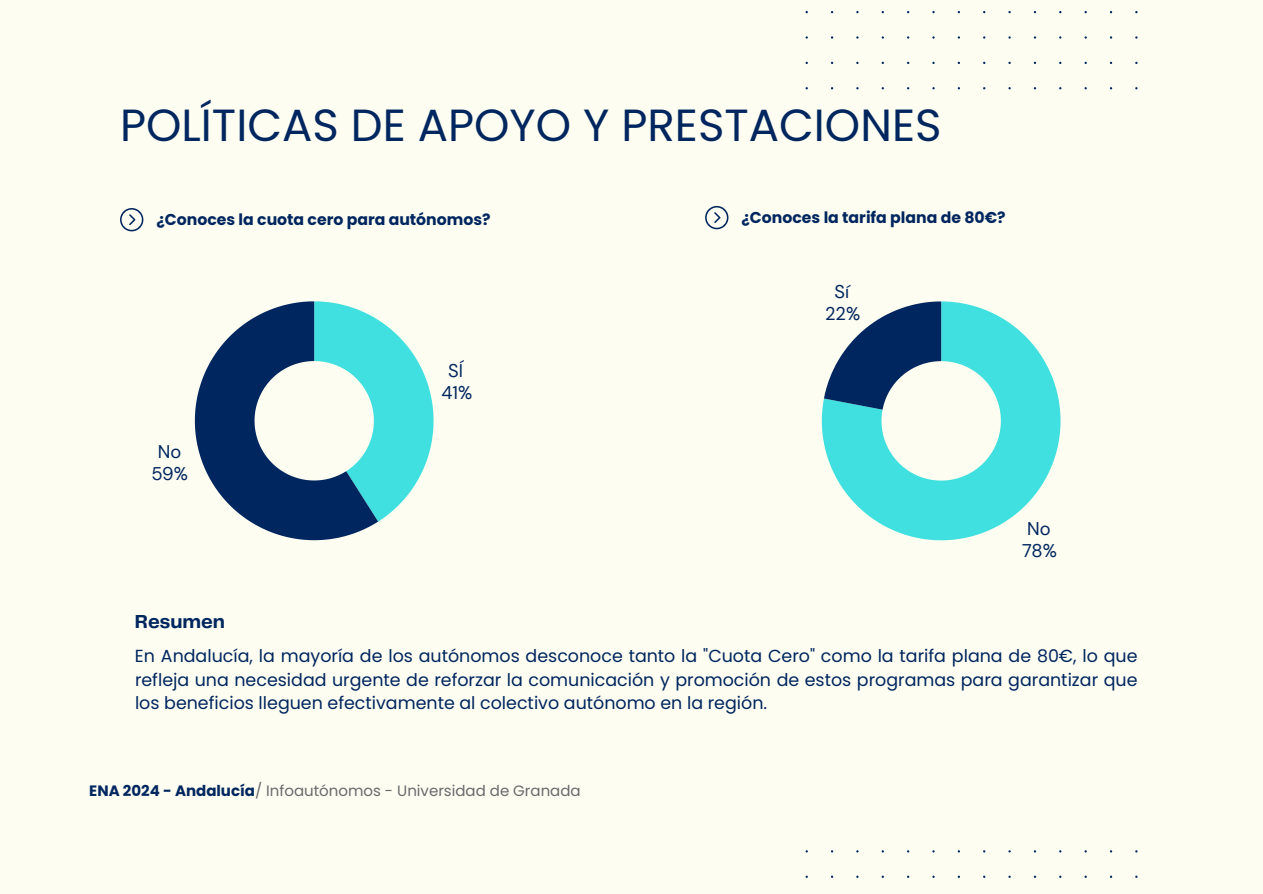
<style>
.page{position:relative;width:1263px;height:894px;background:#fff}
.page>*{position:absolute;margin:0;border:0;box-sizing:border-box;transform-origin:0 0}
.t1{font:45px "Poppins";color:#00265f}
.t2{font:700 19.5px "Telegraf";color:#00265f}
.t3{font:18.3px/21.9px "DM Sans";color:#00265f;text-align:center}
.t4{font:17.4px/23.7px "Poppins";color:#00265f;text-align:justify}
.t5{font:700 15.75px "Poppins";color:#00265f}
.t6{font:15px "Poppins";color:#686a6c}
.s1{font-weight:700;color:#00265f}
</style>
<div class="page">
<div style="left:0;top:0;width:1263px;height:893px;background:#fefdf1"></div>
<svg style="left:195px;top:301px;width:239px;height:239px"></svg>
<svg style="left:705px;top:206px;width:23px;height:23px"></svg>
<svg style="left:120px;top:208px;width:23px;height:23px"></svg>
<svg style="left:822px;top:301px;width:238px;height:239px;fill:#40e0e0"></svg>
<svg style="left:824px;top:301px;width:117px;height:108px"></svg>
<h1 class="t1" style="left:120px;top:99px;width:823px">POLÍTICAS DE APOYO Y PRESTACIONES</h1>
<p class="t5" style="left:156px;top:210px;width:336px">¿Conoces la cuota cero para autónomos?</p>
<p class="t5" style="left:741px;top:208px;width:266px">¿Conoces la tarifa plana de 80€?</p>
<p class="t3" style="left:152px;top:440px;width:38px">No<br>59%</p>
<p class="t3" style="left:441px;top:359px;width:32px">SÍ<br>41%</p>
<p class="t3" style="left:825px;top:280px;width:37px">Sí<br>22%</p>
<p class="t3" style="left:1022px;top:517px;width:36px;text-align:left">No<br>78%</p>
<p class="t2" style="left:135px;top:608px;width:92px">Resumen</p>
<p class="t4" style="left:135px;top:644px;width:1004px">En Andalucía, la mayoría de los autónomos desconoce tanto la "Cuota Cero" como la tarifa plana de 80€, lo que refleja una necesidad urgente de reforzar la comunicación y promoción de estos programas para garantizar que los beneficios lleguen efectivamente al colectivo autónomo en la región.</p>
<p class="t6" style="left:89px;top:782px;width:493px"><span class="s1">ENA 2024 - Andalucía</span>/ Infoautónomos - Universidad de Granada</p>
</div>
